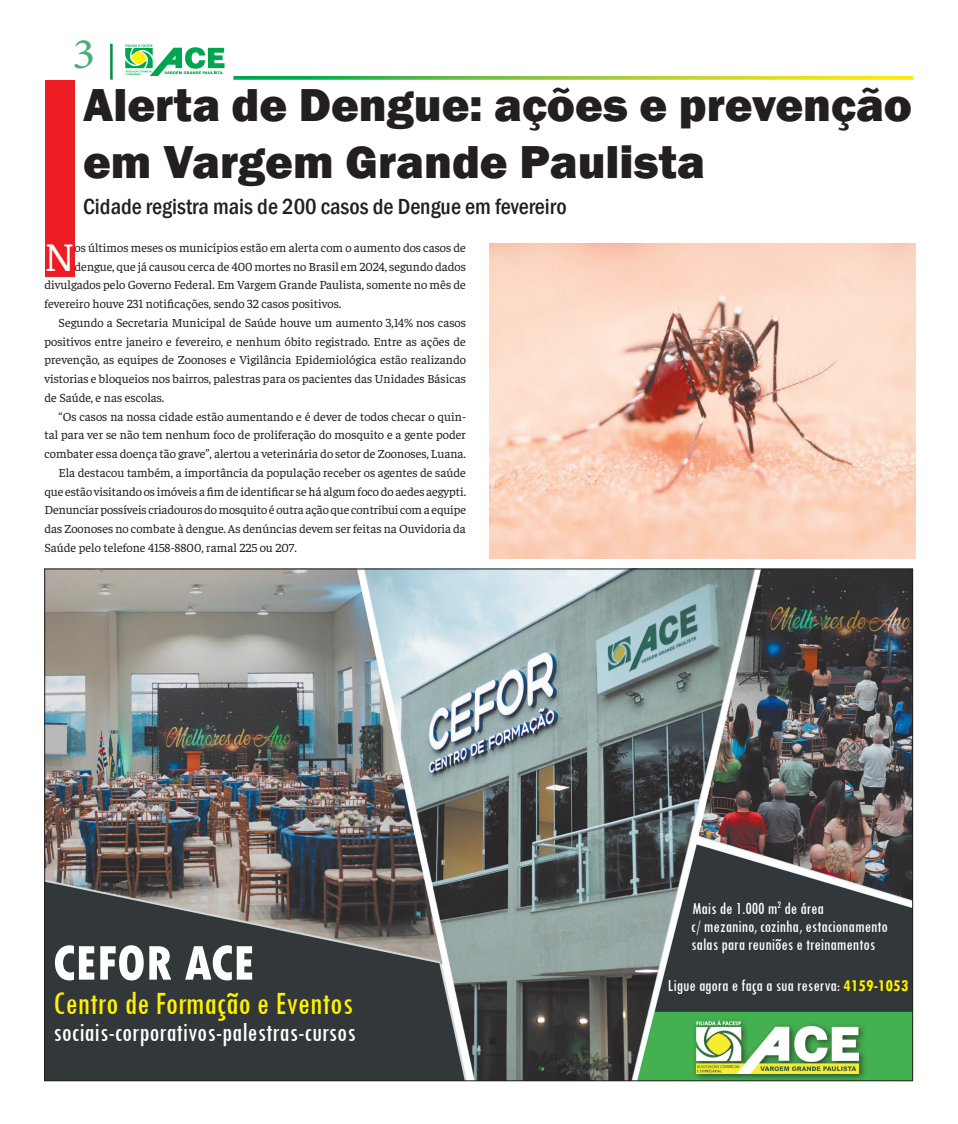
<style>
.page{position:relative;width:958px;height:1124px;background:#fff}
.page>*{position:absolute;margin:0;border:0;box-sizing:border-box;transform-origin:0 0}
.Heading_2{font:800 condensed 51.25px "Tw Cen";color:#fff}
.TÍTULO{font:800 47.5px/57px "Franklin Gothic";color:#231f20}
.t1{font:43.75px "Minion Pro";color:#4bac77;scale:1.09 1}
.texto_novo{font:41.38px "Faustina";color:#fff}
.Heading_2-2{font:condensed 33.75px "Tw Cen";color:#fff101}
.Heading_2-3{font:condensed 27.5px "Tw Cen";color:#fff}
.Subtítulo_1{font:500 condensed 22.5px "Franklin Gothic";color:#231f20}
.Heading_2-4{font:condensed 17.5px "Tw Cen";color:#fff}
.texto_novo-2{font:12.5px/18.8px "Faustina";color:#231f20;text-align:justify}
.s1{font-weight:700;color:#fff101}
</style>
<div class="page">
<hr style="left:110px;top:44px;width:3px;height:36px;background:#009046">
<svg style="left:125px;top:44px;width:99px;height:32px"></svg>
<svg style="left:233px;top:76px;width:679px;height:4px;background:#91cb45"></svg>
<div style="left:45px;top:80px;width:29px;height:196px;background:#ee1d23"></div>
<img style="left:46px;top:570px;width:864px;height:509px">
<div style="left:691px;top:1017px;width:176px;height:65px;background:#231f20;opacity:.75"></div>
<img style="left:696px;top:1020px;width:162px;height:53px">
<img style="left:489px;top:244px;width:426px;height:314px">
<h3 class="t1" style="left:72px;top:25px;width:22px">3</h3>
<p class="TÍTULO" style="left:83px;top:76px;width:830px">Alerta de Dengue: ações e prevenção em Vargem Grande Paulista</p>
<p class="Subtítulo_1" style="left:83px;top:192px;width:485px">Cidade registra mais de 200 casos de Dengue em fevereiro</p>
<p class="texto_novo" style="left:44px;top:229px;width:32px">N</p>
<p class="texto_novo-2" style="left:74px;top:237px;width:393px">os últimos meses os municípios estão em alerta com o aumento dos casos de</p>
<p class="texto_novo-2" style="left:74px;top:256px;width:393px">dengue, que já causou cerca de 400 mortes no Brasil em 2024, segundo dados</p>
<p class="texto_novo-2" style="left:44px;top:275px;width:423px">divulgados pelo Governo Federal. Em Vargem Grande Paulista, somente no mês de</p>
<p class="texto_novo-2" style="left:44px;top:293px;width:298px">fevereiro houve 231 notificações, sendo 32 casos positivos.</p>
<p class="texto_novo-2" style="left:44px;top:312px;width:423px;text-indent:14px">Segundo a Secretaria Municipal de Saúde houve um aumento 3,14% nos casos positivos entre janeiro e fevereiro, e nenhum óbito registrado. Entre as ações de prevenção, as equipes de Zoonoses e Vigilância Epidemiológica estão realizando vistorias e bloqueios nos bairros, palestras para os pacientes das Unidades Básicas de Saúde, e nas escolas.</p>
<p class="texto_novo-2" style="left:44px;top:406px;width:423px;text-indent:14px">“Os casos na nossa cidade estão aumentando e é dever de todos checar o quin&shy;tal para ver se não tem nenhum foco de proliferação do mosquito e a gente poder combater essa doença tão grave”, alertou a veterinária do setor de Zoonoses, Luana.</p>
<p class="texto_novo-2" style="left:44px;top:462px;width:423px;text-indent:14px">Ela destacou também, a importância da população receber os agentes de saúde que estão visitando os imóveis a fim de identificar se há algum foco do aedes aegypti.<br>Denunciar possíveis criadouros do mosquito é outra ação que contribui com a equipe das Zoonoses no combate à dengue. As denúncias devem ser feitas na Ouvidoria da Saúde pelo telefone 4158-8800, ramal 225 ou 207.</p>
<p class="Heading_2" style="left:53px;top:932px;width:203px">CEFOR ACE</p>
<p class="Heading_2-2" style="left:53px;top:982px;width:301px">Centro de Formação e Eventos</p>
<p class="Heading_2-3" style="left:53px;top:1015px;width:304px">sociais-corporativos-palestras-cursos</p>
<p class="Heading_2-4" style="left:692px;top:897px;width:133px">Mais de 1.000 m<sup>2</sup> de área</p>
<p class="Heading_2-4" style="left:691px;top:916px;width:198px">c/ mezanino, cozinha, estacionamento</p>
<p class="Heading_2-4" style="left:691px;top:933px;width:186px">salas para reuniões e treinamentos</p>
<p class="Heading_2-4" style="left:667px;top:975px;width:242px">Ligue agora e faça a sua reserva: <span class="s1">4159-1053</span></p>
</div>
